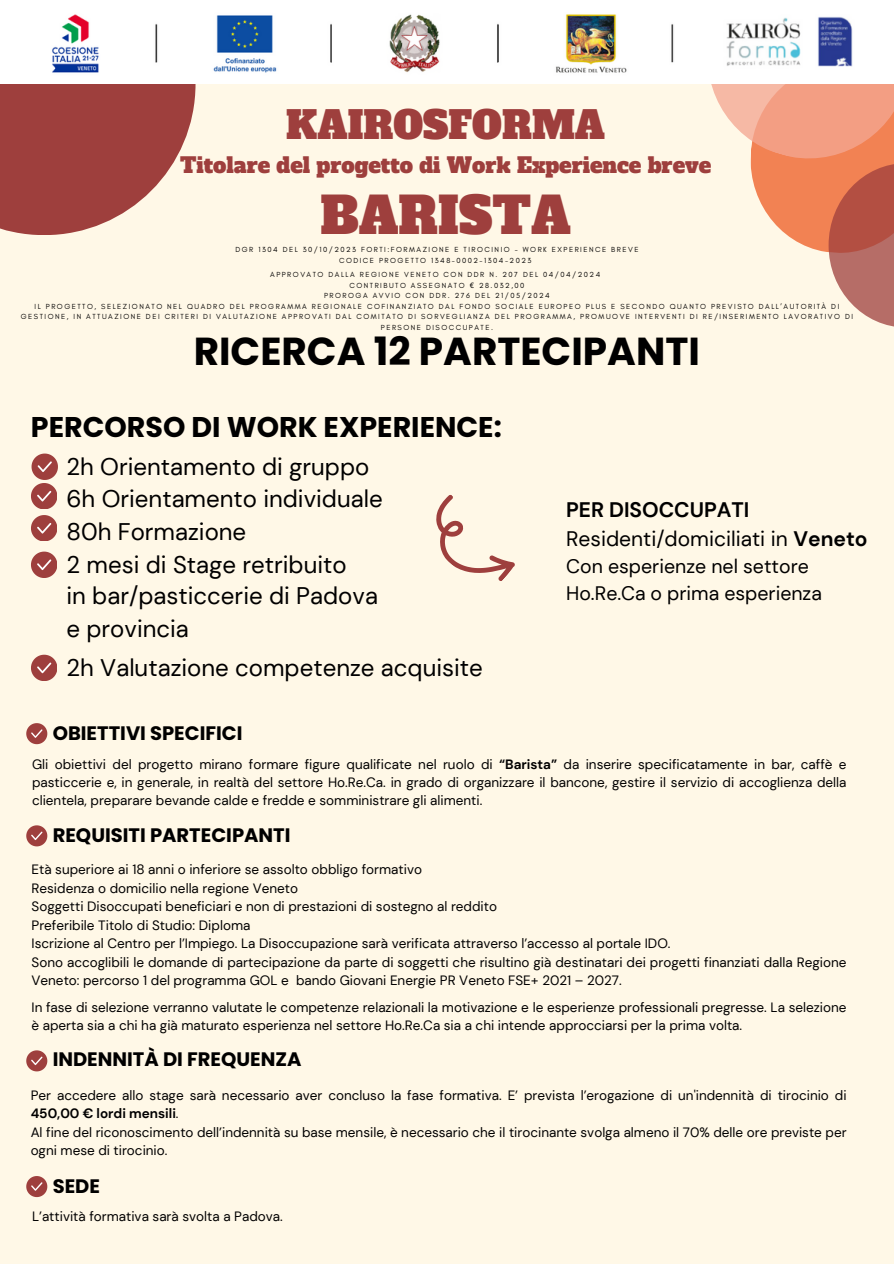
<style>
.page{position:relative;width:894px;height:1264px;background:#fff}
.page>*{position:absolute;margin:0;border:0;box-sizing:border-box;transform-origin:0 0}
.t1{font:49.5px "Alfa Slab One";color:#9e3f3d}
.t2{font:700 39px "Poppins";color:#000}
.t3{font:37.5px "Alfa Slab One";color:#9e3f3d}
.t4{font:700 28.5px "Poppins";color:#000}
.t5{font:24px/32.7px "DM Sans";color:#000}
.t6{font:21px/29.2px "DM Sans";color:#000}
.t7{font:21px "Alfa Slab One";color:#9e3f3d}
.t8{font:700 19.5px "Poppins";color:#000}
.t9{font:19.5px/27px "DM Sans";color:#000}
.t10{font:13.5px/18.5px "DM Sans";color:#000}
.t11{font:7.5px/10.5px "Glacial Indifference";letter-spacing:.2em;color:#000;text-align:center}
.s1{font-family:"Noto Sans"}
.s2{font-weight:700}
</style>
<div class="page">
<div style="left:0;top:0;width:893px;height:1263px;background:#fff8e7"></div>
<svg style="left:0;top:83px;width:195px;height:152px;fill:#9e3f3d"></svg>
<svg style="left:696px;top:83px;width:197px;height:169px"></svg>
<img style="left:0;top:0;width:893px;height:83px">
<svg style="left:828px;top:163px;width:65px;height:164px;background:#c67666"></svg>
<svg style="left:31px;top:453px;width:26px;height:56px"></svg>
<svg style="left:31px;top:515px;width:26px;height:26px"></svg>
<svg style="left:31px;top:551px;width:26px;height:26px"></svg>
<svg style="left:31px;top:654px;width:26px;height:26px"></svg>
<svg style="left:26px;top:723px;width:21px;height:21px"></svg>
<svg style="left:26px;top:825px;width:21px;height:21px"></svg>
<svg style="left:26px;top:1050px;width:21px;height:21px"></svg>
<svg style="left:26px;top:1176px;width:21px;height:21px"></svg>
<svg style="left:436px;top:495px;width:79px;height:86px"></svg>
<h3 class="t3" style="left:286px;top:101px;width:320px">KAIROSFORMA</h3>
<h3 class="t7" style="left:180px;top:151px;width:532px">Titolare del progetto di Work Experience breve</h3>
<h1 class="t1" style="left:320px;top:183px;width:252px">BARISTA</h1>
<p class="t11" style="left:235px;top:244px;width:404px">DGR 1304 DEL 30/10/2023 FORTI:FORMAZIONE E TIROCINIO - WORK EXPERIENCE BREVE</p>
<p class="t11" style="left:339px;top:255px;width:194px">CODICE PROGETTO 1348-0002-1304-2023</p>
<p class="t11" style="left:270px;top:269px;width:331px">APPROVATO DALLA REGIONE VENETO CON DDR N. 207 DEL 04/04/2024</p>
<p class="t11" style="left:349px;top:280px;width:176px">CONTRIBUTO ASSEGNATO <span class="s1">€</span> 28.032,00</p>
<h2 class="t11" style="left:324px;top:290px;width:227px">PROROGA AVVIO CON DDR. 276 DEL 21/05/2024</h2>
<p class="t11" style="left:21px;top:301px;width:833px">IL PROGETTO, SELEZIONATO NEL QUADRO DEL PROGRAMMA REGIONALE COFINANZIATO DAL FONDO SOCIALE EUROPEO PLUS E SECONDO QUANTO PREVISTO DALL’AUTORITÀ DI<br>GESTIONE, IN ATTUAZIONE DEI CRITERI DI VALUTAZIONE APPROVATI DAL COMITATO DI SORVEGLIANZA DEL PROGRAMMA, PROMUOVE INTERVENTI DI RE/INSERIMENTO LAVORATIVO DI<br>PERSONE DISOCCUPATE.</p>
<p class="t2" style="left:194px;top:324px;width:507px">RICERCA 12 PARTECIPANTI</p>
<p class="t4" style="left:31px;top:407px;width:472px">PERCORSO DI WORK EXPERIENCE:</p>
<p class="t5" style="left:66px;top:450px;width:318px">2h Orientamento di gruppo<br>6h Orientamento individuale<br>80h Formazione<br>2 mesi di Stage retribuito</p>
<p class="t5" style="left:66px;top:580px;width:313px">in bar/pasticcerie di Padova e provincia</p>
<p class="t5" style="left:66px;top:651px;width:418px">2h Valutazione competenze acquisite</p>
<h3 class="t6" style="left:566px;top:495px;width:303px"><span class="s2">PER DISOCCUPATI<br></span>Residenti/domiciliati in <span class="s2">Veneto</span></h3>
<h3 class="t9" style="left:566px;top:552px;width:257px">Con esperienze nel settore<br>Ho.Re.Ca o prima esperienza</h3>
<p class="t8" style="left:53px;top:719px;width:191px">OBIETTIVI SPECIFICI</p>
<h3 class="t10" style="left:32px;top:755px;width:815px;line-height:18px;text-align:justify">Gli obiettivi del progetto mirano formare figure qualificate nel ruolo di <span class="s2">“Barista”</span> da inserire specificatamente in bar, caffè e pasticcerie e, in generale, in realtà del settore Ho.Re.Ca. in grado di organizzare il bancone, gestire il servizio di accoglienza della clientela, preparare bevande calde e fredde e somministrare gli alimenti.</h3>
<p class="t8" style="left:53px;top:821px;width:239px">REQUISITI PARTECIPANTI</p>
<h3 class="t10" style="left:32px;top:860px;width:816px">Età superiore ai 18 anni o inferiore se assolto obbligo formativo<br>Residenza o domicilio nella regione Veneto<br>Soggetti Disoccupati beneficiari e non di prestazioni di sostegno al reddito<br>Preferibile Titolo di Studio: Diploma<br>Iscrizione al Centro per l’Impiego. La Disoccupazione sarà verificata attraverso l’accesso al portale IDO.<br>Sono accoglibili le domande di partecipazione da parte di soggetti che risultino già destinatari dei progetti finanziati dalla Regione Veneto: percorso 1 del programma GOL e bando Giovani Energie PR Veneto FSE+ 2021 – 2027.</h3>
<p class="t10" style="left:32px;top:997px;width:816px">In fase di selezione verranno valutate le competenze relazionali la motivazione e le esperienze professionali pregresse. La selezione è aperta sia a chi ha già maturato esperienza nel settore Ho.Re.Ca sia a chi intende approcciarsi per la prima volta.</p>
<h3 class="t8" style="left:53px;top:1045px;width:250px">INDENNITÀ DI FREQUENZA</h3>
<p class="t10" style="left:31px;top:1086px;width:817px">Per accedere allo stage sarà necessario aver concluso la fase formativa. E’ prevista l’erogazione di un'indennità di tirocinio di <span class="s2">450,00 € lordi mensili</span>.<br>Al fine del riconoscimento dell’indennità su base mensile, è necessario che il tirocinante svolga almeno il 70% delle ore previste per ogni mese di tirocinio.</p>
<p class="t8" style="left:53px;top:1172px;width:49px">SEDE</p>
<h6 class="t10" style="left:32px;top:1207px;width:252px">L’attività formativa sarà svolta a Padova.</h6>
</div>
